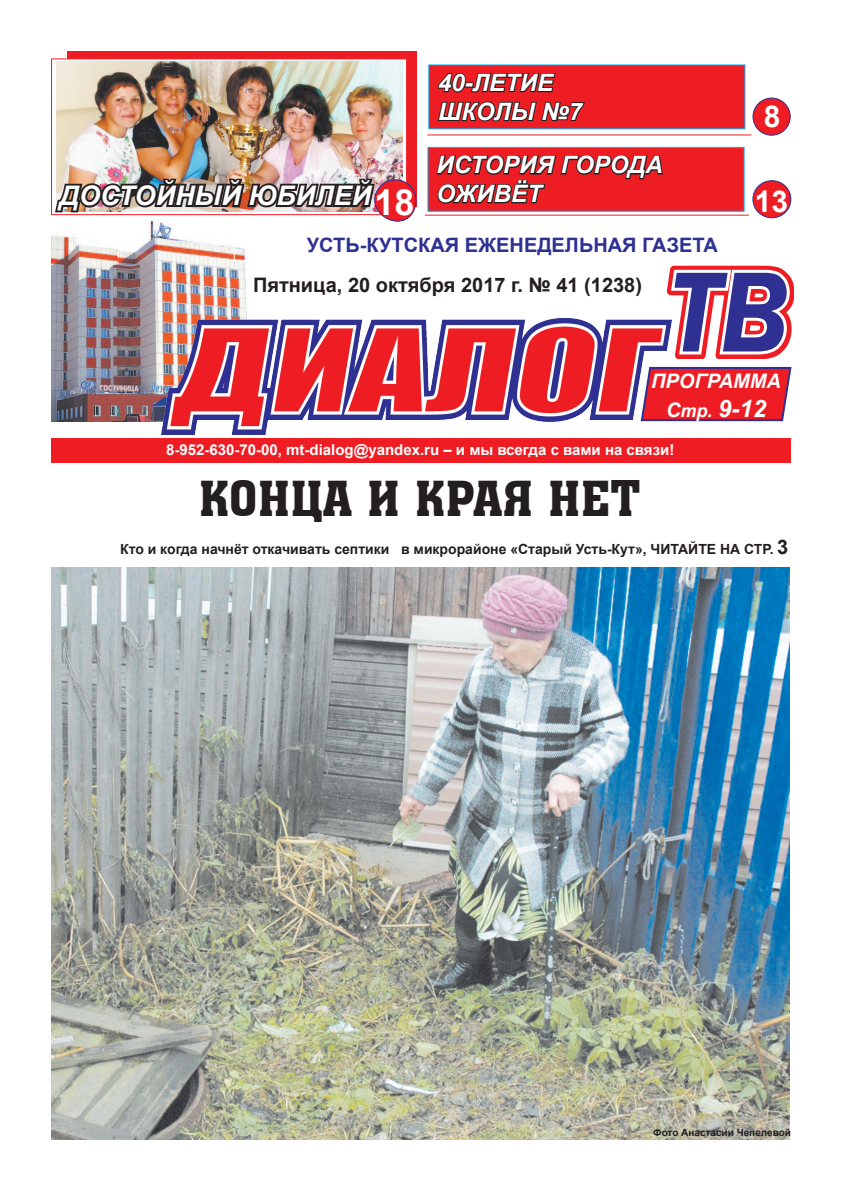
<style>
.page{position:relative;width:842px;height:1191px;background:#fff}
.page>*{position:absolute;margin:0;border:0;box-sizing:border-box;transform-origin:0 0}
.t1{font:italic 600 118px "Franklin Gothic";color:#2e3092;scale:.88 1}
.t2{font:48px "a Assuan";color:#231f20}
.t3{font:700 30px "Arial";color:#fff}
.t4{font:italic 700 27px "Arial";color:#fff}
.t5{font:italic 700 24px/28.8px "Arial";color:#fff}
.t6{font:700 20px "Arial";color:#231f20}
.t7{font:700 20px "Arial";color:#2e3092}
.t8{font:italic 700 20px "Arial";color:#fff}
.t9{font:700 15px "Arial";color:#fff}
.t10{font:700 14px "Arial";color:#231f20}
.t11{font:700 10px "Arial";color:#231f20}
.s1{font-style:normal;font-size:36px}
.s2{font-size:20px}
.s3{font-size:18px}
</style>
<div class="page">
<img style="left:51px;top:222px;width:196px;height:200px">
<div style="left:428px;top:147px;width:316px;height:64px;background:#ee1d23;border:1px solid #00aeef"></div>
<div style="left:67px;top:52px;width:349px;height:155px;background:#ee1d23"></div>
<div style="left:51px;top:58px;width:356px;height:157px;background:linear-gradient(to right,#fff,#fff);border:1px solid #ee1d23"></div>
<hr style="left:427px;top:134px;width:324px;height:1px;background:#ee1d23">
<div style="left:753px;top:181px;width:38px;height:37px;background:#ee1d23;border-radius:50%"></div>
<div style="left:753px;top:180px;width:38px;height:38px;border:1px solid #2e3092;border-radius:50%"></div>
<hr style="left:425px;top:215px;width:324px;height:1px;background:#ee1d23">
<div style="left:52px;top:438px;width:739px;height:25px;background:#ee1d23"></div>
<svg style="left:436px;top:155px;width:227px;height:49px"></svg>
<div style="left:753px;top:98px;width:37px;height:37px;background:#ee1d23;border-radius:50%"></div>
<div style="left:753px;top:98px;width:37px;height:37px;border:1px solid #2e3092;border-radius:50%"></div>
<div style="left:429px;top:65px;width:316px;height:64px;background:#ee1d23"></div>
<svg style="left:437px;top:73px;width:119px;height:20px"></svg>
<svg style="left:437px;top:101px;width:149px;height:29px"></svg>
<svg style="left:667px;top:265px;width:126px;height:93px"></svg>
<svg style="left:671px;top:366px;width:121px;height:56px;background:#df2e3b"></svg>
<img style="left:161px;top:319px;width:510px;height:116px">
<img style="left:56px;top:62px;width:346px;height:114px">
<img style="left:53px;top:176px;width:363px;height:46px">
<img style="left:51px;top:567px;width:738px;height:573px">
<h3 class="t4" style="left:60px;top:177px;width:356px">ДОСТОЙНЫЙ ЮБИЛЕЙ<span class="s1">18</span></h3>
<h3 class="t5" style="left:438px;top:69px;width:146px">40-ЛЕТИЕ<br>ШКОЛЫ №7</h3>
<h3 class="t5" style="left:437px;top:151px;width:228px">ИСТОРИЯ ГОРОДА<br>ОЖИВЁТ</h3>
<h3 class="t3" style="left:764px;top:97px;width:18px">8</h3>
<h3 class="t3" style="left:755px;top:181px;width:35px">13</h3>
<h3 class="t7" style="left:307px;top:231px;width:413px">УСТЬ-КУТСКАЯ ЕЖЕНЕДЕЛЬНАЯ ГАЗЕТА</h3>
<h3 class="t6" style="left:253px;top:272px;width:390px">Пятница, 20 октября 2017 г. № 41 (1238)</h3>
<h1 class="t1" style="left:669px;top:236px;width:136px">ТВ</h1>
<h3 class="t8" style="left:651px;top:368px;width:131px">ПРОГРАММА</h3>
<h3 class="t5" style="left:666px;top:395px;width:102px"><span class="s2">С</span><span class="s3">тр.</span> 9-12</h3>
<p class="t9" style="left:166px;top:440px;width:510px">8-952-630-70-00, mt-dialog@yandex.ru – и мы всегда с вами на связи!</p>
<h2 class="t2" style="left:199px;top:473px;width:444px">КОНЦА И КРАЯ НЕТ</h2>
<p class="t10" style="left:120px;top:539px;width:669px">Кто и когда начнёт откачивать септики в микрорайоне «Старый Усть-Кут», ЧИТАЙТЕ НА СТР. <span class="s2">3</span></p>
<p class="t11" style="left:653px;top:1125px;width:139px">Фото Анастасии Чепелевой</p>
</div>
